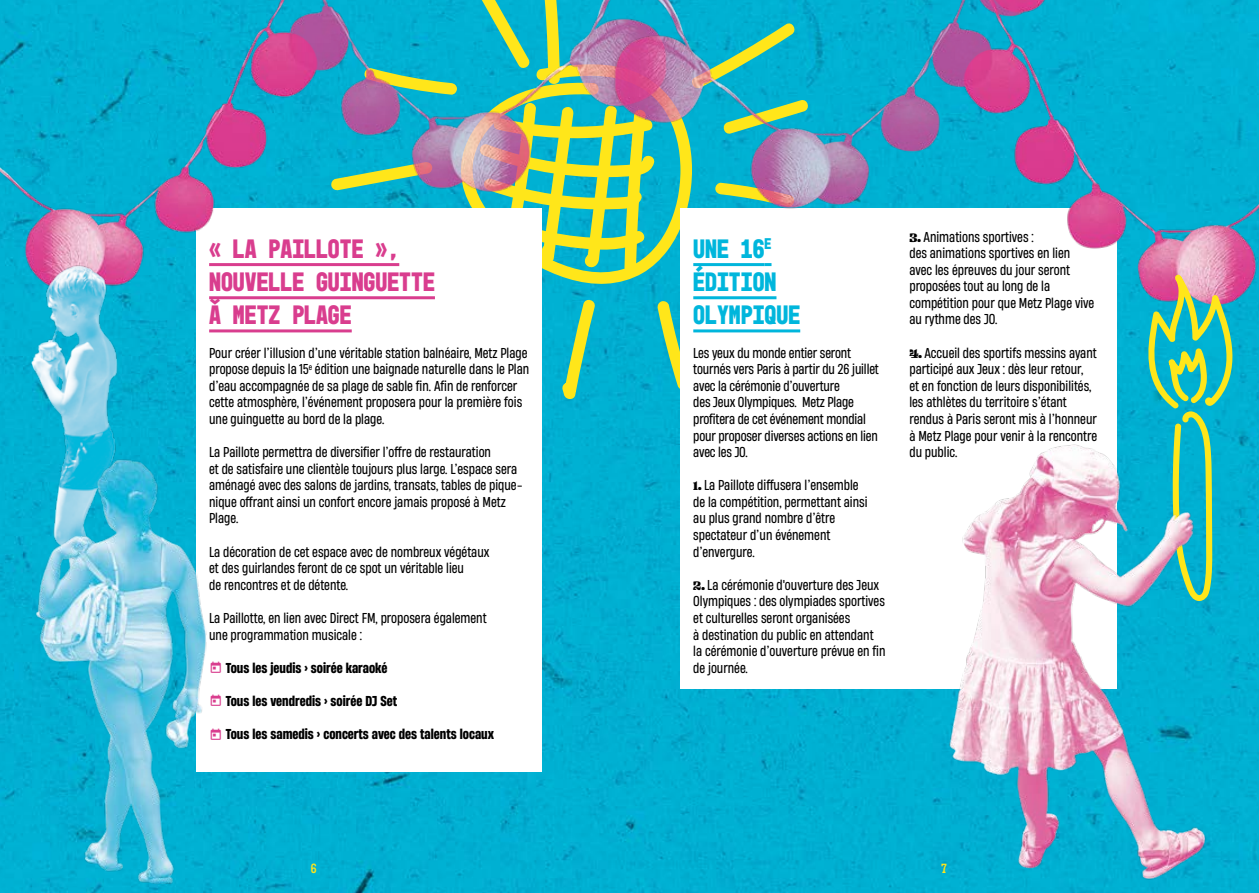
<style>
.page{position:relative;width:1259px;height:893px;background:#fff}
.page>*{position:absolute;margin:0;border:0;box-sizing:border-box;transform-origin:0 0}
.texte_courant{font:700 27px/33.2px "Mono 45 Headline";color:#d93d8e}
.texte_courant-2{font:700 27px "Mono 45 Headline";color:#00b6dc}
.texte_courant-3{font:13.5px/16.6px "Heading Now 54";color:#000}
.texte_courant-4{font:700 13.5px "Heading Now 56";color:#000}
.t1{font:13.5px "Mono 45 Headline";color:#ffe61a}
.s1{font-family:"Ohno Blazeface 12 Point"}
</style>
<div class="page">
<div style="left:0;top:386px;width:1259px;height:507px;background:#00afd1"></div>
<div style="left:196px;top:208px;width:346px;height:564px;background:#fff"></div>
<div style="left:680px;top:208px;width:437px;height:481px;background:#fff"></div>
<img style="left:0;top:0;width:612px;height:386px">
<img style="left:612px;top:0;width:647px;height:403px">
<img style="left:0;top:246px;width:188px;height:427px">
<img style="left:19px;top:429px;width:220px;height:464px">
<svg style="left:1143px;top:273px;width:91px;height:144px;background:#68b49a"></svg>
<img style="left:894px;top:417px;width:344px;height:476px">
<svg style="left:211px;top:662px;width:10px;height:11px"></svg>
<svg style="left:211px;top:695px;width:10px;height:11px"></svg>
<svg style="left:211px;top:728px;width:10px;height:11px"></svg>
<p class="texte_courant" style="left:209px;top:232px;width:227px">« LA PAILLOTE »,<br>NOUVELLE GUINGUETTE à METZ PLAGE</p>
<p class="texte_courant-3" style="left:209px;top:344px;width:322px">Pour créer l’illusion d’une véritable station balnéaire, Metz Plage propose depuis la 15<sup>e</sup> édition une baignade naturelle dans le Plan d’eau accompagnée de sa plage de sable fin. Afin de renforcer cette atmosphère, l’événement proposera pour la première fois une guinguette au bord de la plage.</p>
<p class="texte_courant-3" style="left:209px;top:443px;width:283px">La Paillote permettra de diversifier l’offre de restauration</p>
<p class="texte_courant-3" style="left:209px;top:460px;width:315px">et de satisfaire une clientèle toujours plus large. L’espace sera aménagé avec des salons de jardins, transats, tables de pique&shy;nique offrant ainsi un confort encore jamais proposé à Metz Plage.</p>
<p class="texte_courant-3" style="left:209px;top:543px;width:282px">La décoration de cet espace avec de nombreux végétaux et des guirlandes feront de ce spot un véritable lieu<br>de rencontres et de détente.</p>
<p class="texte_courant-3" style="left:209px;top:609px;width:279px">La Paillotte, en lien avec Direct FM, proposera également une programmation musicale :</p>
<p class="texte_courant-4" style="left:226px;top:658px;width:163px">Tous les jeudis &gt; soirée karaoké</p>
<p class="texte_courant-4" style="left:226px;top:691px;width:173px">Tous les vendredis &gt; soirée DJ Set</p>
<p class="texte_courant-4" style="left:226px;top:724px;width:270px">Tous les samedis &gt; concerts avec des talents locaux</p>
<p class="texte_courant-2" style="left:693px;top:232px;width:80px">UNE 16<sup>e</sup></p>
<p class="texte_courant-2" style="left:693px;top:266px;width:85px">éDITION</p>
<p class="texte_courant-2" style="left:693px;top:299px;width:108px">OLYMPIQUE</p>
<p class="texte_courant-3" style="left:693px;top:344px;width:187px">Les yeux du monde entier seront tournés vers Paris à partir du 26 juillet avec la cérémonie d’ouverture<br>des Jeux Olympiques. Metz Plage profitera de cet événement mondial pour proposer diverses actions en lien avec les JO.</p>
<p class="texte_courant-3" style="left:693px;top:477px;width:176px"><span class="s1">1.</span> La Paillote diffusera l’ensemble de la compétition, permettant ainsi au plus grand nombre d’être spectateur d’un événement d’envergure.</p>
<p class="texte_courant-3" style="left:693px;top:576px;width:194px"><span class="s1">2.</span> La cérémonie d'ouverture des Jeux<br>Olympiques : des olympiades sportives et culturelles seront organisées<br>à destination du public en attendant la cérémonie d’ouverture prévue en fin de journée.</p>
<p class="texte_courant-3" style="left:909px;top:228px;width:186px"><span class="s1">3.</span> Animations sportives :<br>des animations sportives en lien avec les épreuves du jour seront proposées tout au long de la compétition pour que Metz Plage vive au rythme des JO.</p>
<p class="texte_courant-3" style="left:909px;top:344px;width:189px"><span class="s1">4.</span> Accueil des sportifs messins ayant participé aux Jeux : dès leur retour,<br>et en fonction de leurs disponibilités, les athlètes du territoire s’étant rendus à Paris seront mis à l’honneur à Metz Plage pour venir à la rencontre du public.</p>
<p class="t1" style="left:311px;top:860px;width:7px">6</p>
<p class="t1" style="left:941px;top:860px;width:7px">7</p>
</div>
